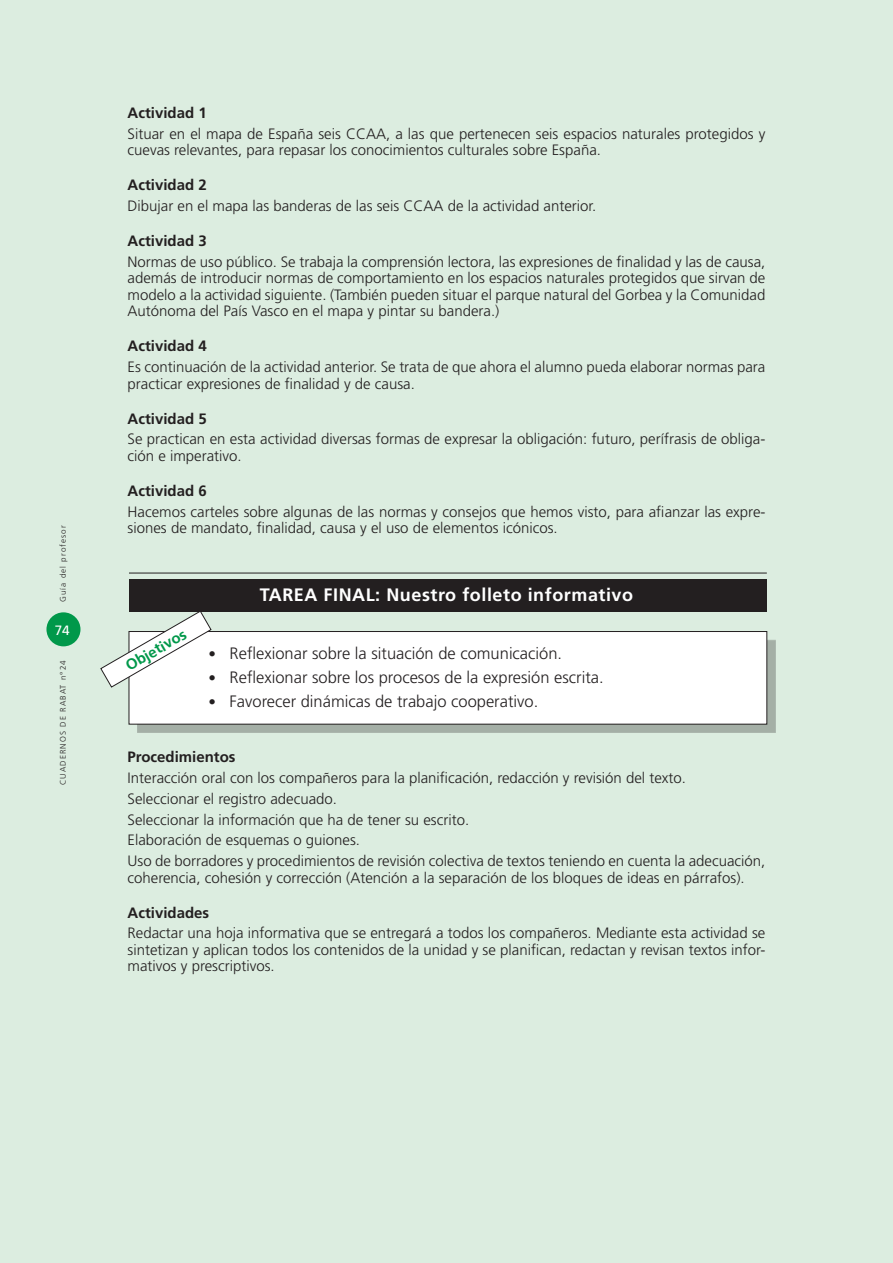
<style>
.page{position:relative;width:893px;height:1263px;background:#dcede0}
.page>*{position:absolute;margin:0;border:0;box-sizing:border-box;transform-origin:0 0}
.t1{font:700 18px "Frutiger";letter-spacing:.03em;color:#fff}
.t2{font:300 16.5px "Frutiger";color:#231f20}
.t3{font:300 15px/16.5px "Frutiger";color:#231f20}
.t4{font:700 15px "Frutiger";color:#231f20}
.t5{font:700 15px "Frutiger";color:#00984a}
.t6{font:13.5px "Frutiger";color:#fff}
.t7{font:300 8.1px "Frutiger";letter-spacing:.13em;color:#231f20}
.s1{font-size:15px}
</style>
<div class="page">
<div style="left:137px;top:640px;width:639px;height:93px;background:#231f20;opacity:.3"></div>
<div style="left:129px;top:631px;width:638px;height:93px;background:#fff"></div>
<div style="left:129px;top:631px;width:638px;height:93px;border:1px solid #231f20"></div>
<svg style="left:100px;top:612px;width:111px;height:75px"></svg>
<div style="left:129px;top:579px;width:638px;height:33px;background:#231f20"></div>
<hr style="left:129px;top:573px;width:638px;height:1px;background:#231f20">
<div style="left:46px;top:612px;width:34px;height:34px;background:#00984a;border-radius:50%"></div>
<p class="t7" style="left:58px;top:602px;width:78px;rotate:-90deg">Guía del profesor</p>
<p class="t6" style="left:55px;top:622px;width:17px">74</p>
<p class="t7" style="left:58px;top:785px;width:126px;rotate:-90deg">CUADERNOS DE RABAT n°24</p>
<p class="t4" style="left:128px;top:104px;width:81px">Actividad 1</p>
<p class="t3" style="left:128px;top:125px;width:639px">Situar en el mapa de España seis CCAA, a las que pertenecen seis espacios naturales protegidos y cuevas relevantes, para repasar los conocimientos culturales sobre España.</p>
<p class="t4" style="left:128px;top:176px;width:81px">Actividad 2</p>
<p class="t3" style="left:128px;top:198px;width:470px">Dibujar en el mapa las banderas de las seis CCAA de la actividad anterior.</p>
<p class="t4" style="left:128px;top:232px;width:81px">Actividad 3</p>
<p class="t3" style="left:128px;top:253px;width:639px;text-align:justify">Normas de uso público. Se trabaja la comprensión lectora, las expresiones de finalidad y las de causa, además de introducir normas de comportamiento en los espacios naturales protegidos que sirvan de modelo a la actividad siguiente. (También pueden situar el parque natural del Gorbea y la Comunidad Autónoma del País Vasco en el mapa y pintar su bandera.)</p>
<p class="t4" style="left:128px;top:337px;width:81px">Actividad 4</p>
<p class="t3" style="left:128px;top:359px;width:639px">Es continuación de la actividad anterior. Se trata de que ahora el alumno pueda elaborar normas para practicar expresiones de finalidad y de causa.</p>
<p class="t4" style="left:128px;top:409px;width:81px">Actividad 5</p>
<p class="t3" style="left:128px;top:431px;width:639px">Se practican en esta actividad diversas formas de expresar la obligación: futuro, perífrasis de obliga&shy;ción e imperativo.</p>
<p class="t4" style="left:128px;top:482px;width:81px">Actividad 6</p>
<p class="t3" style="left:128px;top:503px;width:639px">Hacemos carteles sobre algunas de las normas y consejos que hemos visto, para afianzar las expre&shy;siones de mandato, finalidad, causa y el uso de elementos icónicos.</p>
<p class="t5" style="left:122px;top:659px;width:71px;rotate:-30deg">Objetivos</p>
<p class="t1" style="left:260px;top:584px;width:13px">TAREA</p>
<p class="t1" style="left:324px;top:584px;width:311px">FINAL: Nuestro folleto informativo</p>
<p class="t2" style="left:208px;top:643px;width:355px"><span class="s1">•</span> Reflexionar sobre la situación de comunicación.</p>
<p class="t2" style="left:208px;top:667px;width:397px"><span class="s1">•</span> Reflexionar sobre los procesos de la expresión escrita.</p>
<p class="t2" style="left:208px;top:692px;width:331px"><span class="s1">•</span> Favorecer dinámicas de trabajo cooperativo.</p>
<p class="t4" style="left:128px;top:748px;width:110px">Procedimientos</p>
<p class="t3" style="left:128px;top:767px;width:639px;line-height:20.7px">Interacción oral con los compañeros para la planificación, redacción y revisión del texto.<br>Seleccionar el registro adecuado.<br>Seleccionar la información que ha de tener su escrito.<br>Elaboración de esquemas o guiones.<br>Uso de borradores y procedimientos de revisión colectiva de textos teniendo en cuenta la adecuación,</p>
<p class="t3" style="left:128px;top:869px;width:619px">coherencia, cohesión y corrección (Atención a la separación de los bloques de ideas en párrafos).</p>
<p class="t4" style="left:128px;top:904px;width:83px">Actividades</p>
<p class="t3" style="left:128px;top:925px;width:639px;text-align:justify">Redactar una hoja informativa que se entregará a todos los compañeros. Mediante esta actividad se sintetizan y aplican todos los contenidos de la unidad y se planifican, redactan y revisan textos infor&shy;mativos y prescriptivos.</p>
</div>
